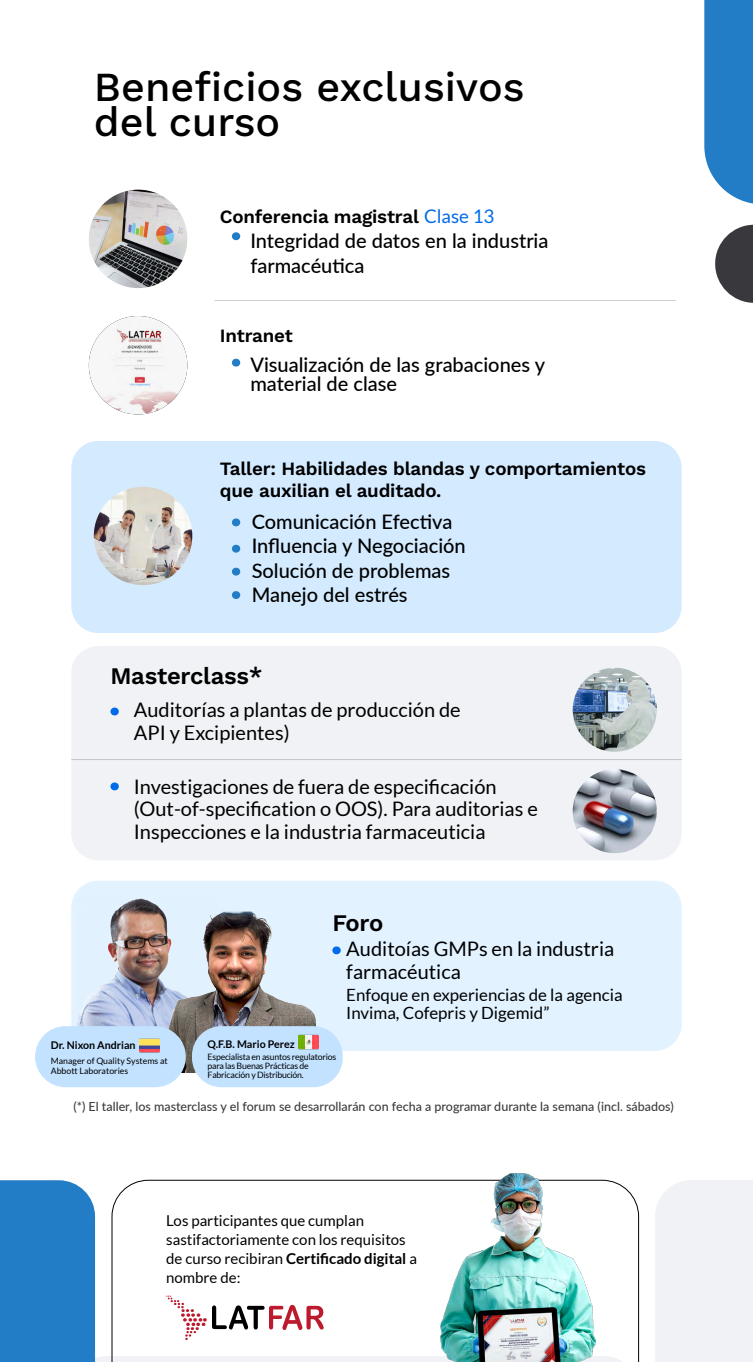
<style>
.page{position:relative;width:753px;height:1362px;background:#fff}
.page>*{position:absolute;margin:0;border:0;box-sizing:border-box;transform-origin:0 0}
.t1{font:500 41.25px/35.6px "Work Sans";color:#000}
.t2{font:600 23.75px "Work Sans";letter-spacing:-.01em;color:#000}
.t3{font:20px/22.5px "Lato";color:#000}
.t4{font:500 20px/24.4px "Lato";color:#000}
.t5{font:600 18.75px/21.9px "Work Sans";letter-spacing:-.01em;color:#000}
.t6{font:16.88px/17.5px "Lato";color:#000}
.t7{font:15px/19.2px "Lato";color:#000}
.t8{font:500 12.5px "Lato";color:#000}
.t9{font:700 10.62px "Lato";color:#000}
.t10{font:8.75px/9.4px "Lato";letter-spacing:-.025em;color:#000}
.t11{font:8.75px/9.4px "Lato";color:#000}
.s1{font-family:"Lato";font-weight:400;color:#006ceb}
.s2{font-weight:700}
</style>
<div class="page">
<div style="left:71px;top:646px;width:610px;height:214px;background:#f0f2f5;border-radius:27px"></div>
<div style="left:71px;top:881px;width:610px;height:170px;background:#e2f2ff;border-radius:27px"></div>
<div style="left:71px;top:441px;width:610px;height:192px;background:#d4ebff;border-radius:27px"></div>
<img style="left:94px;top:487px;width:98px;height:98px;border-radius:49px">
<img style="left:89px;top:190px;width:98px;height:98px;border-radius:49px">
<img style="left:572px;top:668px;width:84px;height:84px;border-radius:42px">
<img style="left:572px;top:769px;width:84px;height:84px;border-radius:42px">
<div style="left:232px;top:232px;width:8px;height:8px;background:#227cc6;border-radius:4px"></div>
<div style="left:110px;top:708px;width:9px;height:7px;background:#006ceb;border-radius:4px"></div>
<div style="left:332px;top:946px;width:9px;height:8px;background:#006ceb;border-radius:4px"></div>
<div style="left:110px;top:782px;width:9px;height:8px;background:#006ceb;border-radius:4px"></div>
<div style="left:232px;top:518px;width:8px;height:8px;background:#227cc6;border-radius:4px"></div>
<div style="left:232px;top:568px;width:8px;height:7px;background:#227cc6;border-radius:4px"></div>
<div style="left:232px;top:545px;width:8px;height:8px;background:#227cc6;border-radius:4px"></div>
<div style="left:232px;top:591px;width:8px;height:8px;background:#227cc6;border-radius:4px"></div>
<svg style="left:704px;top:0;width:48px;height:204px;background:#3587ca"></svg>
<svg style="left:715px;top:225px;width:37px;height:78px"></svg>
<img style="left:71px;top:898px;width:87px;height:128px">
<img style="left:158px;top:906px;width:158px;height:166px">
<div style="left:192px;top:1026px;width:151px;height:61px;background:#c2e2ff;border-radius:29px"></div>
<div style="left:35px;top:1026px;width:151px;height:61px;background:#c2e2ff;border-radius:31px"></div>
<img style="left:139px;top:1038px;width:21px;height:15px">
<img style="left:298px;top:1034px;width:21px;height:16px">
<div style="left:655px;top:1180px;width:97px;height:182px;background:#f0f2f5"></div>
<svg style="left:0;top:1180px;width:640px;height:182px"></svg>
<svg style="left:111px;top:1180px;width:528px;height:182px"></svg>
<hr style="left:214px;top:300px;width:461px;height:1px;background:#000">
<hr style="left:71px;top:759px;width:610px;height:1px;background:#000">
<img style="left:89px;top:316px;width:98px;height:98px">
<div style="left:232px;top:359px;width:8px;height:8px;background:#227cc6;border-radius:4px"></div>
<img style="left:260px;top:1172px;width:378px;height:190px">
<h1 class="t1" style="left:94px;top:67px;width:432px">Beneficios exclusivos del curso</h1>
<p class="t5" style="left:220px;top:205px;width:276px">Conferencia magistral <span class="s1">Clase 13</span></p>
<p class="t4" style="left:250px;top:228px;width:299px">Integridad de datos en la industria farmacéutica</p>
<p class="t5" style="left:220px;top:324px;width:74px">Intranet</p>
<p class="t4" style="left:250px;top:355px;width:296px;line-height:18.8px">Visualización de las grabaciones y material de clase</p>
<p class="t5" style="left:220px;top:457px;width:427px">Taller: Habilidades blandas y comportamientos que auxilian el auditado.</p>
<p class="t4" style="left:252px;top:509px;width:215px">Comunicación Efectiva<br>Influencia y Negociación<br>Solución de problemas<br>Manejo del estrés</p>
<p class="t2" style="left:110px;top:658px;width:154px">Masterclass*</p>
<p class="t3" style="left:134px;top:698px;width:328px">Auditorías a plantas de producción de<br>API y Excipientes)</p>
<p class="t3" style="left:134px;top:775px;width:405px">Investigaciones de fuera de especificación (Out-of-specification o OOS). Para auditorias e<br>Inspecciones e la industria farmaceuticia</p>
<p class="t2" style="left:332px;top:905px;width:52px">Foro</p>
<p class="t3" style="left:346px;top:938px;width:269px">Auditoías GMPs en la industria farmacéutica</p>
<p class="t6" style="left:346px;top:986px;width:278px">Enfoque en experiencias de la agencia<br>Invima, Cofepris y Digemid”</p>
<p class="t9" style="left:51px;top:1039px;width:86px">Dr. Nixon Andrian</p>
<p class="t9" style="left:208px;top:1038px;width:89px">Q.F.B. Mario Perez</p>
<p class="t10" style="left:208px;top:1052px;width:130px">Especialista en asuntos regulatorios para las Buenas Prácticas de<br>Fabricación y Distribución.</p>
<p class="t11" style="left:51px;top:1056px;width:118px">Manager of Quality Systems at<br>Abbott Laboratories</p>
<p class="t8" style="left:73px;top:1098px;width:602px">(*) El taller, los masterclass y el forum se desarrollarán con fecha a programar durante la semana (incl. sábados)</p>
<p class="t7" style="left:166px;top:1210px;width:252px">Los participantes que cumplan sastifactoriamente con los requisitos de curso recibiran <span class="s2">Certificado digital</span> a nombre de:</p>
</div>
